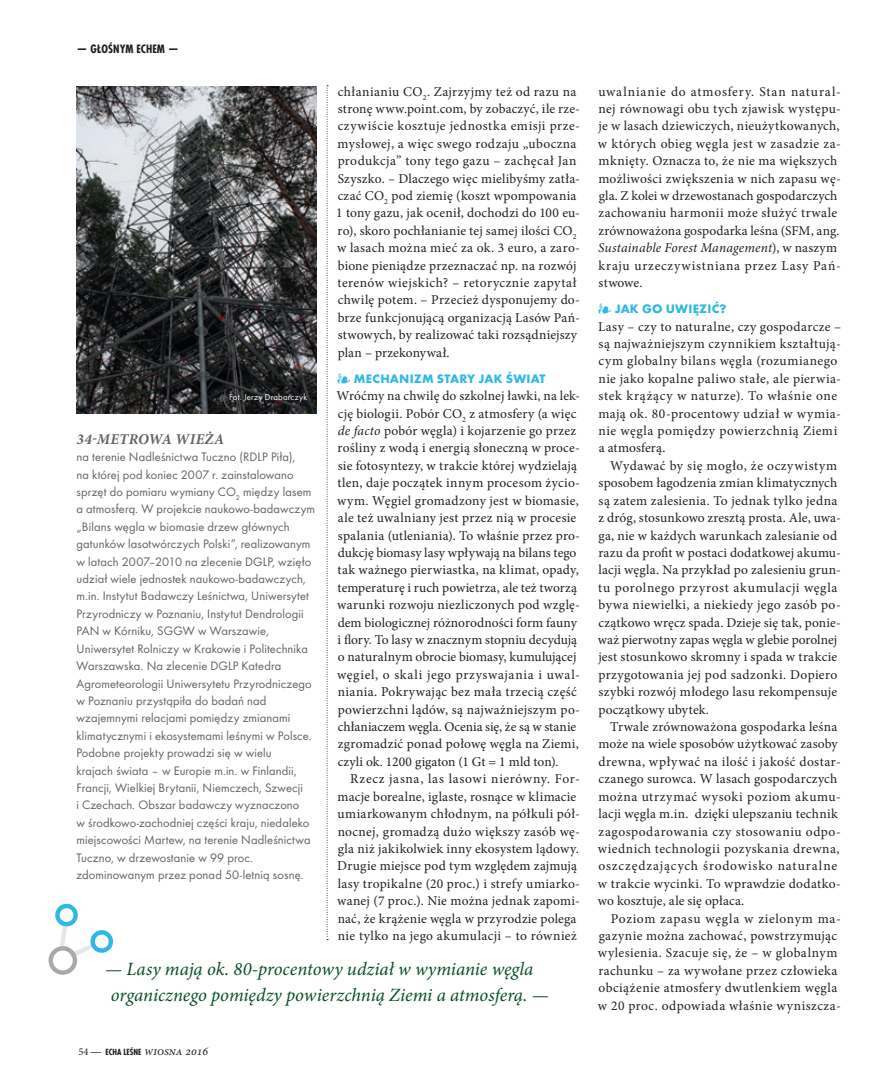
<style>
.page{position:relative;width:893px;height:1085px;background:#fff}
.page>*{position:absolute;margin:0;border:0;box-sizing:border-box;transform-origin:0 0}
.t1{font:italic 18.75px/26.1px "Minion Pro";color:#094e27}
.t2{font:italic 700 15px "Minion Pro";letter-spacing:.02em;color:#636366}
.t3{font:13.5px/17.4px "Minion Pro";letter-spacing:.02em;color:#231f20}
.t4{font:12.75px/17.4px "Futura Boo";letter-spacing:.015em;color:#636366}
.t5{font:700 12.75px "Futura";letter-spacing:.015em;color:#2db8e7}
.t6{font:italic 12.3px "Minion Pro";color:#231f20}
.t7{font:700 condensed 11.25px "Futura CE";letter-spacing:.01em;color:#231f20}
.t8{font:9px "Futura Boo";letter-spacing:.04em;color:#fff}
.s1{font-family:"Minion Pro";font-weight:400;font-size:13.5px}
.s2{font-style:italic}
.s3{font-style:normal;font-size:10.5px}
.s4{font-family:"Placard MT Pro";font-style:normal;font-stretch:condensed;font-size:10.5px}
.s5{font-family:"Futura CE";font-weight:700;font-style:normal;font-stretch:condensed;font-size:8.25px}
</style>
<div class="page">
<img style="left:77px;top:87px;width:239px;height:326px">
<svg style="left:327px;top:85px;width:1px;height:855px"></svg>
<svg style="left:48px;top:903px;width:65px;height:71px"></svg>
<p class="t7" style="left:77px;top:42px;width:104px">— GŁOŚNYM ECHEM —</p>
<p class="t8" style="left:229px;top:392px;width:80px">Fot. Jerzy Drabarczyk</p>
<p class="t2" style="left:77px;top:428px;width:149px">34-METROWA WIEŻA</p>
<p class="t4" style="left:77px;top:448px;width:174px">na terenie Nadleśnictwa Tuczno (RDLP</p>
<p class="t4" style="left:77px;top:448px;width:240px;text-indent:194px">Piła),<br>na której pod koniec 2007 r. zainstalowano sprzęt do pomiaru wymiany CO<sub>2</sub> między lasem a atmosferą. W projekcie naukowo-badawczym „Bilans węgla w biomasie drzew głównych gatunków lasotwórczych Polski”, realizowanym w latach 2007–2010 na zlecenie DGLP</p>
<p class="t4" style="left:77px;top:552px;width:236px;text-indent:196px">, wzięło udział wiele jednostek naukowo-badawczych, m.in. I nstytut Badawczy Leśnictwa, U niwersytet<br>Przyrodniczy w Poznaniu, I nstytut Dendrologii<br>PAN</p>
<p class="t4" style="left:103px;top:622px;width:65px">w Kórniku, SGGW</p>
<p class="t4" style="left:77px;top:622px;width:233px;text-indent:122px">w Warszawie,<br>U niwersytet Rolniczy w Krakowie i Politechnika<br>Warszawska. N a zlecenie DGLP</p>
<p class="t4" style="left:76px;top:657px;width:237px;text-indent:165px">Katedra Agrometeorologii U niwersytetu Przyrodniczego w Poznaniu przystąpiła do badań nad wzajemnymi relacjami pomiędzy zmianami klimatycznymi i ekosystemami leśnymi w Polsce.<br>Podobne projekty prowadzi się w wielu<br>krajach świata – w Europie m.in. w Finlandii, Francji, Wielkiej Brytanii, N iemczech, Szwecji<br>i Czechach. Obszar badawczy wyznaczono<br>w środkowo-zachodniej części kraju, niedaleko miejscowości Martew, na terenie N adleśnictwa Tuczno, w drzewostanie w 99 proc. zdominowanym przez ponad 50-letnią sosnę.</p>
<p class="t3" style="left:336px;top:82px;width:245px">chłanianiu CO<sub>2</sub>. Zajrzyjmy też od razu na stronę www.point.com, by zobaczyć, ile rze&shy;czywiście kosztuje jednostka emisji prze&shy;mysłowej, a więc swego rodzaju „uboczna produkcja” tony tego gazu – zachęcał Jan Szyszko. – Dlaczego więc mielibyśmy zatła&shy;czać CO<sub>2</sub> pod ziemię (koszt wpompowania 1 tony gazu, jak ocenił, dochodzi do 100 eu&shy;ro), skoro pochłanianie tej samej ilości CO<sub>2 </sub>w lasach można mieć za ok. 3 euro, a zaro&shy;bione pieniądze przeznaczać np. na rozwój terenów wiejskich? – retorycznie zapytał chwilę potem. – Przecież dysponujemy do&shy;brze funkcjonującą organizacją Lasów Pań&shy;stwowych, by realizować taki rozsądniejszy plan – przekonywał.</p>
<p class="t5" style="left:337px;top:370px;width:210px"><span class="s1">❧</span> MECHANIZM STARY JAK ŚWIAT</p>
<p class="t3" style="left:336px;top:387px;width:245px">Wróćmy na chwilę do szkolnej ławki, na lek&shy;cję biologii. Pobór CO<sub>2</sub> z atmosfery (a więc <span class="s2">de facto</span> pobór węgla) i kojarzenie go przez rośliny z wodą i energią słoneczną w proce&shy;sie fotosyntezy, w trakcie której wydzielają tlen, daje początek innym procesom życio&shy;wym. Węgiel gromadzony jest w biomasie, ale też uwalniany jest przez nią w procesie spalania (utleniania). To właśnie przez pro&shy;dukcję biomasy lasy wpływają na bilans tego tak ważnego pierwiastka, na klimat, opady, temperaturę i ruch powietrza, ale też tworzą warunki rozwoju niezliczonych pod wzglę&shy;dem biologicznej różnorodności form fauny i flory. To lasy w znacznym stopniu decydują o naturalnym obrocie biomasy, kumulującej węgiel, o skali jego przyswajania i uwal&shy;niania. Pokrywając bez mała trzecią część powierzchni lądów, są najważniejszym po&shy;chłaniaczem węgla. Ocenia się, że są w stanie zgromadzić ponad połowę węgla na Ziemi, czyli ok. 1200 gigaton (1 Gt = 1 mld ton).</p>
<p class="t3" style="left:337px;top:770px;width:244px;text-indent:13px">Rzecz jasna, las lasowi nierówny. For&shy;macje borealne, iglaste, rosnące w klimacie umiarkowanym chłodnym, na półkuli pół&shy;nocnej, gromadzą dużo większy zasób wę&shy;gla niż jakikolwiek inny ekosystem lądowy.<br>Drugie miejsce pod tym względem zajmują lasy tropikalne (20 proc.) i strefy umiarko&shy;wanej (7 proc.). Nie można jednak zapomi&shy;nać, że krążenie węgla w przyrodzie polega nie tylko na jego akumulacji – to również</p>
<h1 class="t1" style="left:111px;top:955px;width:439px;text-indent:-6px">— Lasy mają ok. 80-procentowy udział w wymianie węgla organicznego pomiędzy powierzchnią Ziemi a atmosferą. —</h1>
<p class="t6" style="left:78px;top:1042px;width:131px"><span class="s3">54</span> <span class="s4">—</span> <span class="s5">ECHA LEŚNE</span> wiosna 2016</p>
<p class="t3" style="left:598px;top:83px;width:244px">uwalnianie do atmosfery. Stan natural&shy;nej równowagi obu tych zjawisk występu&shy;je w lasach dziewiczych, nieużytkowanych, w których obieg węgla jest w zasadzie za&shy;mknięty. Oznacza to, że nie ma większych możliwości zwiększenia w nich zapasu wę&shy;gla. Z kolei w drzewostanach gospodarczych zachowaniu harmonii może służyć trwale zrównoważona gospodarka leśna (SFM, ang.<br><span class="s2">Sustainable Forest Management</span>), w naszym kraju urzeczywistniana przez Lasy Pań&shy;stwowe.</p>
<p class="t5" style="left:597px;top:301px;width:131px"><span class="s1">❧</span> JAK GO UWIĘZIĆ?</p>
<p class="t3" style="left:598px;top:317px;width:245px">Lasy – czy to naturalne, czy gospodarcze – są najważniejszym czynnikiem kształtują&shy;cym globalny bilans węgla (rozumianego nie jako kopalne paliwo stałe, ale pierwia&shy;stek krążący w naturze). To właśnie one mają ok. 80-procentowy udział w wymia&shy;nie węgla pomiędzy powierzchnią Ziemi a atmosferą.</p>
<p class="t3" style="left:598px;top:457px;width:244px;text-indent:12px">Wydawać by się mogło, że oczywistym sposobem łagodzenia zmian klimatycznych są zatem zalesienia. To jednak tylko jedna z dróg, stosunkowo zresztą prosta. Ale, uwa&shy;ga, nie w każdych warunkach zalesianie od razu da profit w postaci dodatkowej akumu&shy;lacji węgla. Na przykład po zalesieniu grun&shy;tu porolnego przyrost akumulacji węgla bywa niewielki, a niekiedy jego zasób po&shy;czątkowo wręcz spada. Dzieje się tak, ponie&shy;waż pierwotny zapas węgla w glebie porolnej jest stosunkowo skromny i spada w trakcie przygotowania jej pod sadzonki. Dopiero szybki rozwój młodego lasu rekompensuje początkowy ubytek.</p>
<p class="t3" style="left:598px;top:718px;width:244px;text-indent:12px">Trwale zrównoważona gospodarka leśna może na wiele sposobów użytkować zasoby drewna, wpływać na ilość i jakość dostar&shy;czanego surowca. W lasach gospodarczych można utrzymać wysoki poziom akumu&shy;lacji węgla m.in. dzięki ulepszaniu technik zagospodarowania czy stosowaniu odpo&shy;wiednich technologii pozyskania drewna, oszczędzających środowisko naturalne w trakcie wycinki. To wprawdzie dodatko&shy;wo kosztuje, ale się opłaca.</p>
<p class="t3" style="left:598px;top:909px;width:244px;text-indent:13px">Poziom zapasu węgla w zielonym ma&shy;gazynie można zachować, powstrzymując wylesienia. Szacuje się, że – w globalnym rachunku – za wywołane przez człowieka obciążenie atmosfery dwutlenkiem węgla w 20 proc. odpowiada właśnie wyniszcza-</p>
</div>
